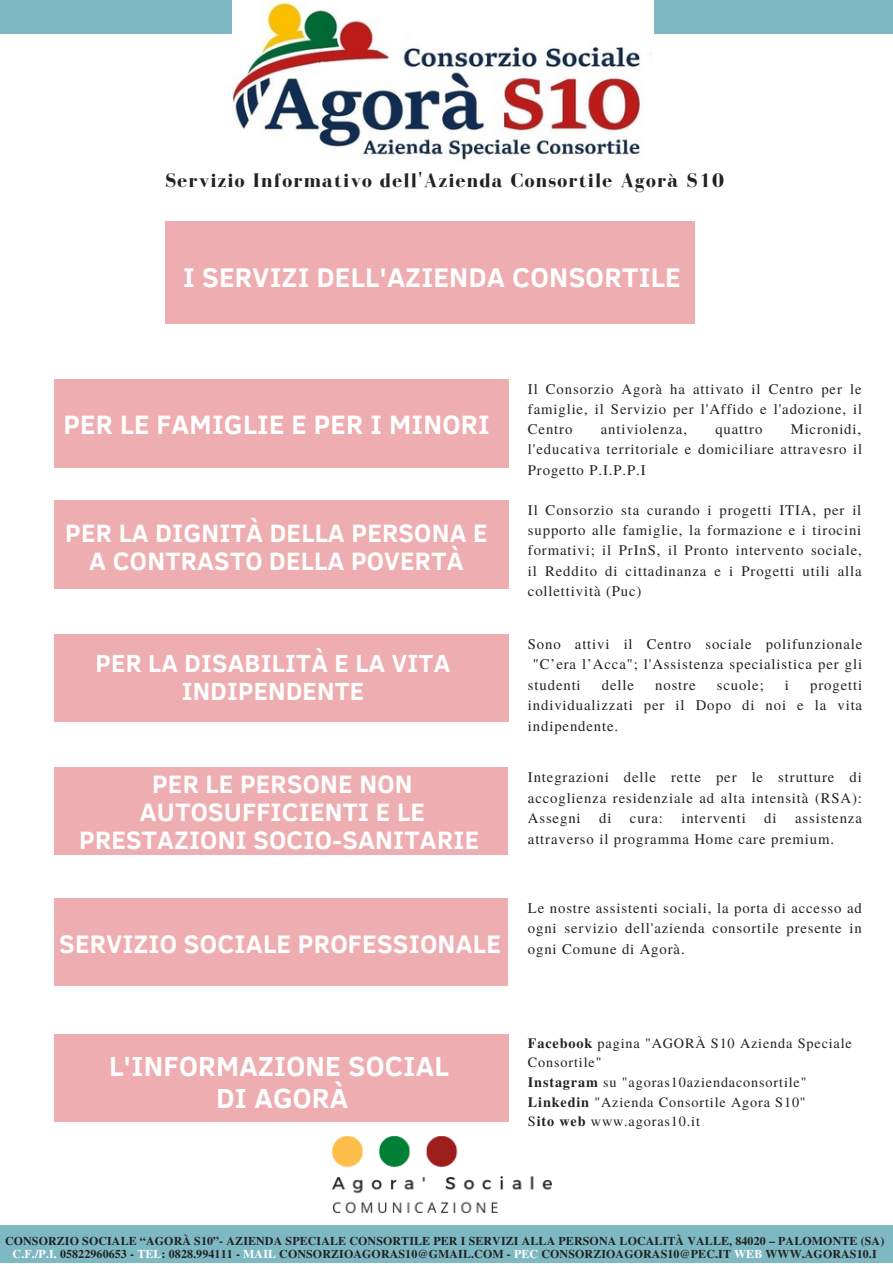
<style>
.page{position:relative;width:893px;height:1264px;background:#fff}
.page>*{position:absolute;margin:0;border:0;box-sizing:border-box;transform-origin:0 0}
.t1{font:700 28.2px/31.5px "Clear Sans";letter-spacing:.01em;color:#fff;text-align:center}
.t2{font:700 27.75px "Clear Sans";letter-spacing:.01em;color:#fff}
.t3{font:700 27.3px "Clear Sans";letter-spacing:.01em;color:#fff}
.t4{font:700 25.95px "Clear Sans";letter-spacing:.01em;color:#fff}
.t5{font:700 25.8px/28px "Clear Sans";letter-spacing:.01em;color:#fff;text-align:center}
.t6{font:700 25.35px/27.8px "Clear Sans";letter-spacing:.01em;color:#fff;text-align:center}
.t7{font:700 20.25px "Bodoni FLF";letter-spacing:.06em;color:#222}
.t8{font:14.7px/20.2px "Te X Gyre Termes";letter-spacing:.06em;color:#222;text-align:justify}
.t9{font:14.25px/19.5px "Te X Gyre Termes";letter-spacing:.06em;color:#222}
.t10{font:700 12px/12.9px "Te X Gyre Termes";letter-spacing:.01em;color:#222;text-align:center}
.s1{font-weight:700}
.s2{color:#fff}
</style>
<div class="page">
<div style="left:0;top:1225px;width:892px;height:37px;background:#7eb9c3"></div>
<div style="left:0;top:0;width:892px;height:33px;background:#7eb9c3"></div>
<img style="left:332px;top:1136px;width:220px;height:78px">
<img style="left:232px;top:0;width:421px;height:160px">
<div style="left:54px;top:379px;width:454px;height:88px;background:#eeadb0"></div>
<div style="left:54px;top:500px;width:454px;height:88px;background:#eeadb0"></div>
<div style="left:54px;top:634px;width:454px;height:88px;background:#eeadb0"></div>
<div style="left:54px;top:767px;width:453px;height:87px;background:#eeadb0"></div>
<div style="left:54px;top:898px;width:453px;height:87px;background:#eeadb0"></div>
<div style="left:165px;top:221px;width:530px;height:102px;background:#eeadb0"></div>
<div style="left:54px;top:1034px;width:454px;height:87px;background:#eeadb0"></div>
<h3 class="t7" style="left:165px;top:169px;width:560px">Servizio Informativo dell'Azienda Consortile Agorà S10</h3>
<h2 class="t2" style="left:183px;top:257px;width:499px">I SERVIZI DELL'AZIENDA CONSORTILE</h2>
<h3 class="t3" style="left:63px;top:405px;width:428px">PER LE FAMIGLIE E PER I MINORI</h3>
<h3 class="t5" style="left:65px;top:517px;width:424px">PER LA DIGNITÀ DELLA PERSONA E<br>A CONTRASTO DELLA POVERTÀ</h3>
<h3 class="t6" style="left:96px;top:648px;width:356px">PER LA DISABILITÀ E LA VITA<br>INDIPENDENTE</h3>
<h3 class="t5" style="left:79px;top:768px;width:401px">PER LE PERSONE NON<br>AUTOSUFFICIENTI E LE<br>PRESTAZIONI SOCIO-SANITARIE</h3>
<h3 class="t4" style="left:59px;top:924px;width:443px">SERVIZIO SOCIALE PROFESSIONALE</h3>
<p class="t8" style="left:528px;top:378px;width:336px">Il Consorzio Agorà ha attivato il Centro per le famiglie, il Servizio per l'Affido e l'adozione, il Centro</p>
<p class="t8" style="left:528px;top:418px;width:336px;text-indent:263px">Micronidi, l'educativa territoriale e domiciliare attravesro il Progetto P.I.P.P.I</p>
<p class="t8" style="left:600px;top:418px;width:88px">antiviolenza,</p>
<p class="t8" style="left:715px;top:418px;width:49px">quattro</p>
<p class="t8" style="left:528px;top:499px;width:335px">Il Consorzio sta curando i progetti ITIA, per il supporto alle famiglie, la formazione e i tirocini formativi; il PrInS, il Pronto intervento sociale, il Reddito di cittadinanza e i Progetti utili alla collettività (Puc)</p>
<p class="t8" style="left:528px;top:632px;width:336px">Sono attivi il Centro sociale polifunzionale</p>
<p class="t8" style="left:533px;top:653px;width:331px">"C’era l’Acca"; l'Assistenza specialistica per gli</p>
<p class="t8" style="left:528px;top:674px;width:54px">studenti</p>
<p class="t8" style="left:602px;top:674px;width:34px">delle</p>
<p class="t8" style="left:655px;top:674px;width:42px">nostre</p>
<p class="t8" style="left:716px;top:674px;width:49px">scuole;</p>
<p class="t8" style="left:784px;top:674px;width:6px">i</p>
<p class="t8" style="left:528px;top:673px;width:336px;text-indent:282px">progetti individualizzati per il Dopo di noi e la vita indipendente.</p>
<p class="t8" style="left:528px;top:766px;width:335px">Integrazioni delle rette per le strutture di accoglienza residenziale ad alta intensità (RSA):<br>Assegni</p>
<p class="t8" style="left:599px;top:807px;width:14px">di</p>
<p class="t8" style="left:630px;top:807px;width:34px">cura:</p>
<p class="t8" style="left:681px;top:807px;width:66px">interventi</p>
<p class="t8" style="left:764px;top:807px;width:14px">di</p>
<p class="t8" style="left:528px;top:807px;width:335px;text-indent:267px">assistenza attraverso il programma Home care premium.</p>
<p class="t8" style="left:528px;top:896px;width:335px">Le nostre assistenti sociali, la porta di accesso ad ogni servizio dell'azienda consortile presente in ogni Comune di Agorà.</p>
<h1 class="t1" style="left:109px;top:1049px;width:341px">L'INFORMAZIONE SOCIAL<br>DI AGORÀ</h1>
<p class="t9" style="left:528px;top:1032px;width:325px"><span class="s1">Facebook</span> pagina "AGORÀ S10 Azienda Speciale Consortile"<br><span class="s1">Instagram</span> su "agoras10aziendaconsortile" <span class="s1">Linkedin</span> "Azienda Consortile Agora S10"<br>S<span class="s1">ito web</span> www.agoras10.it</p>
<p class="t10" style="left:5px;top:1233px;width:880px">CONSORZIO SOCIALE “AGORÀ S10”- AZIENDA SPECIALE CONSORTILE PER I SERVIZI ALLA PERSONA LOCALITÀ VALLE, 84020 – PALOMONTE (SA)<br><span class="s2">C.F./P.I.</span> 05822960653 - <span class="s2">TEL</span>: 0828.994111 - <span class="s2">MAIL</span> CONSORZIOAGORAS10@GMAIL.COM - <span class="s2">PEC</span> CONSORZIOAGORAS10@PEC.IT <span class="s2">WEB</span> WWW.AGORAS10.I</p>
</div>
